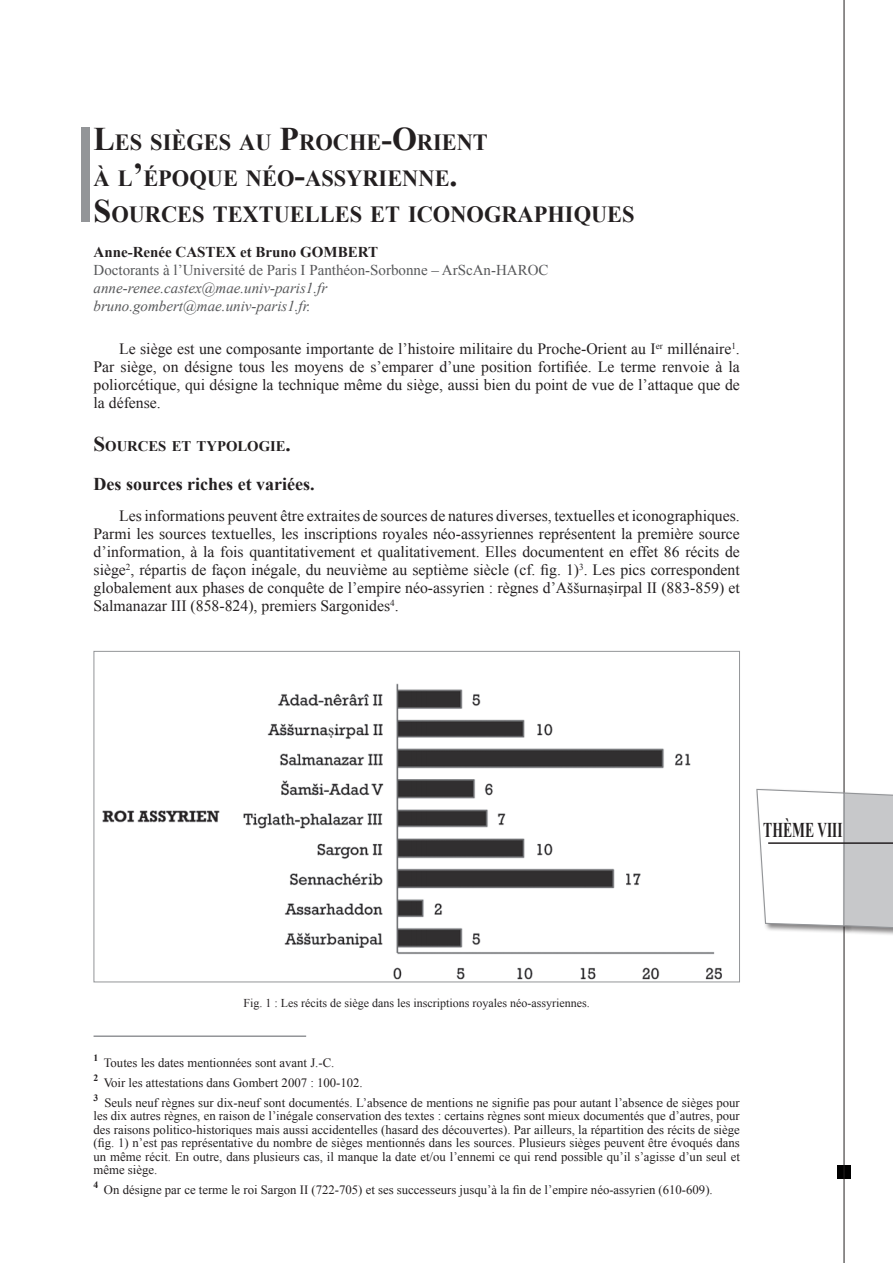
<style>
.page{position:relative;width:893px;height:1263px;background:#fff}
.page>*{position:absolute;margin:0;border:0;box-sizing:border-box;transform-origin:0 0}
.t1{font:700 23.1px/36px "Times New Roman";color:#231f20}
.t2{font:700 21px "Times New Roman";color:#231f20;scale:.65 1}
.t3{font:700 18px "Times New Roman";color:#231f20}
.t4{font:15.75px/18px "Times New Roman";color:#231f20;text-align:justify}
.t5{font:italic 15px/18px "Times New Roman";color:#57585a}
.t6{font:15px "Times New Roman";color:#57585a}
.t7{font:700 15px "Times New Roman";color:#231f20}
.t8{font:700 14.7px "Times New Roman";color:#231f20}
.t9{font:12.75px/13.5px "Times New Roman";color:#231f20}
.t10{font:12px "Times New Roman";color:#231f20}
.s1{font-size:33px}
.s2{font-size:21px}
</style>
<div class="page">
<div style="left:837px;top:1165px;width:14px;height:13px;background:#000"></div>
<hr style="left:844px;top:0;width:1px;height:1263px;background:#231f20">
<div style="left:755px;top:788px;width:98px;height:146px;background:#231f20;opacity:.55"></div>
<div style="left:842px;top:792px;width:51px;height:144px;background:#231f20;opacity:.55"></div>
<svg style="left:756px;top:788px;width:137px;height:141px"></svg>
<hr style="left:768px;top:842px;width:125px;height:2px;background:#231f20">
<hr style="left:94px;top:1035px;width:212px;height:2px;background:#939598">
<div style="left:81px;top:128px;width:8px;height:94px;background:#939598"></div>
<img style="left:102px;top:683px;width:620px;height:297px">
<h1 class="t1" style="left:94px;top:124px;width:543px"><span class="s1">L</span>ES SIÈGES AU <span class="s1">P</span>ROCHE<span class="s1">-O</span>RIENT<br>À L<span class="s1">’</span>ÉPOQUE NÉO<span class="s1">-</span>ASSYRIENNE<span class="s1">.<br>S</span>OURCES TEXTUELLES ET ICONOGRAPHIQUES</h1>
<p class="t7" style="left:94px;top:242px;width:104px">Anne-Renée Cast</p>
<p class="t7" style="left:216px;top:242px;width:159px">ex et Bruno Gombert</p>
<p class="t6" style="left:94px;top:260px;width:456px">Doctorants à l’Université de Paris I Panthéon-Sorbonne – ArScAn-HAROC</p>
<p class="t5" style="left:94px;top:279px;width:235px">anne-renee.castex@mae.univ-paris1.fr bruno.gombert@mae.univ-paris1.fr.</p>
<p class="t4" style="left:94px;top:340px;width:648px;text-indent:26px">Le siège est une composante importante de l’histoire militaire du Proche-Orient au I<sup>er</sup> millénaire<sup>1</sup>.<br>Par siège, on désigne tous les moyens de s’emparer d’une position fortifiée. Le terme renvoie à la poliorcétique, qui désigne la technique même du siège, aussi bien du point de vue de l’attaque que de la défense.</p>
<p class="t8" style="left:94px;top:436px;width:199px"><span class="s2">S</span>OURCES ET TYPOLOGIE<span class="s2">.</span></p>
<p class="t3" style="left:94px;top:471px;width:223px">Des sources riches et variées.</p>
<p class="t4" style="left:94px;top:506px;width:648px;text-indent:26px">Les informations peuvent être extraites de sources de natures diverses, textuelles et iconographiques.<br>Parmi les sources textuelles, les inscriptions royales néo-assyriennes représentent la première source d’information, à la fois quantitativement et qualitativement. Elles documentent en effet 86 récits de siège<sup>2</sup>, répartis de façon inégale, du neuvième au septième siècle (cf. fig. 1)<sup>3</sup>. Les pics correspondent globalement aux phases de conquête de l’empire néo-assyrien : règnes d’Aššurnaṣirpal II (883-859) et Salmanazar III (858-824), premiers Sargonides<sup>4</sup>.</p>
<h2 class="t2" style="left:763px;top:815px;width:123px">THÈME VIII</h2>
<p class="t10" style="left:244px;top:994px;width:348px">Fig. 1 : Les récits de siège dans les inscriptions royales néo-assyriennes.</p>
<p class="t9" style="left:94px;top:1052px;width:648px;line-height:20px"><sup>1</sup> Toutes les dates mentionnées sont avant J.-C.<br><sup>2</sup> Voir les attestations dans Gombert 2007 : 100-102.<br><sup>3</sup> Seuls neuf règnes sur dix-neuf sont documentés. L’absence de mentions ne signifie pas pour autant l’absence de sièges pour</p>
<p class="t9" style="left:94px;top:1109px;width:648px;text-align:justify">les dix autres règnes, en raison de l’inégale conservation des textes : certains règnes sont mieux documentés que d’autres, pour des raisons politico-historiques mais aussi accidentelles (hasard des découvertes). Par ailleurs, la répartition des récits de siège (fig. 1) n’est pas représentative du nombre de sièges mentionnés dans les sources. Plusieurs sièges peuvent être évoqués dans un même récit. En outre, dans plusieurs cas, il manque la date et/ou l’ennemi ce qui rend possible qu’il s’agisse d’un seul et même siège.</p>
<p class="t9" style="left:94px;top:1183px;width:621px"><sup>4</sup> On désigne par ce terme le roi Sargon II (722-705) et ses successeurs jusqu’à la fin de l’empire néo-assyrien (610-609).</p>
</div>
